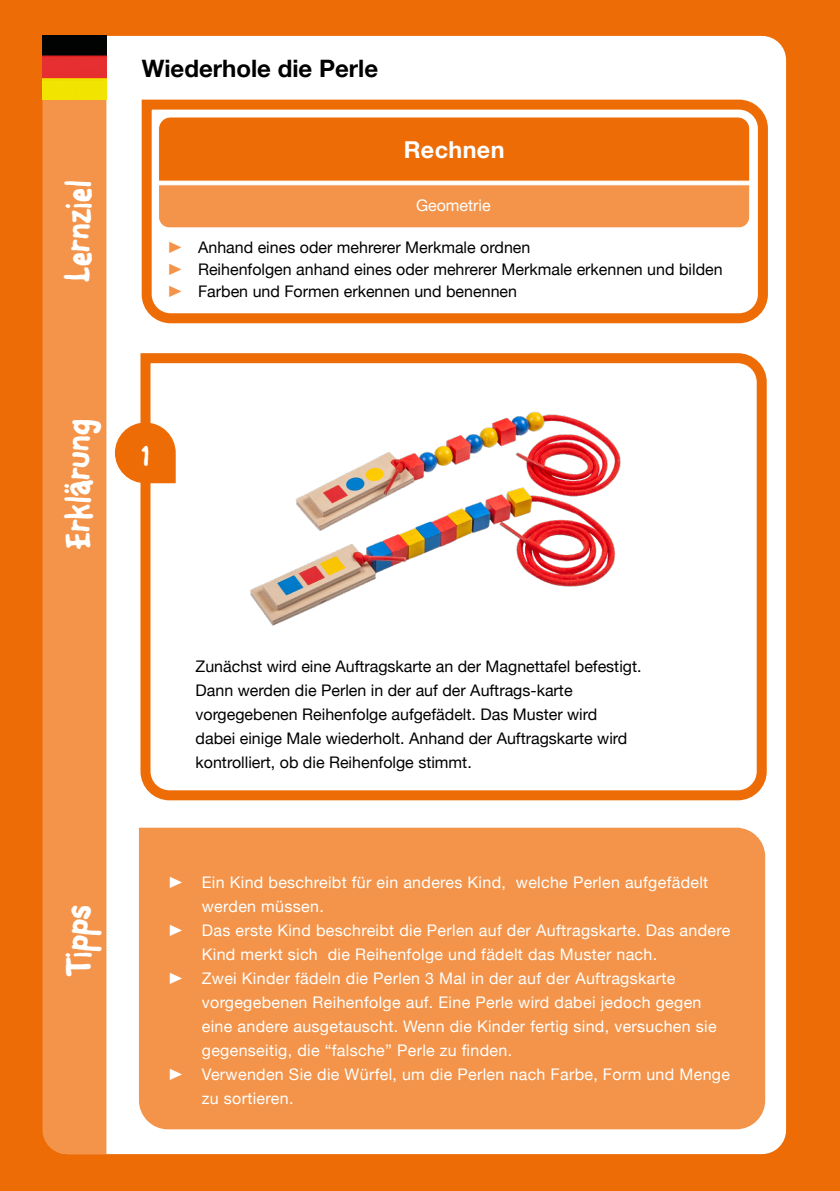
<style>
.page{position:relative;width:840px;height:1191px;background:#fff}
.page>*{position:absolute;margin:0;border:0;box-sizing:border-box;transform-origin:0 0}
.t1{font:40px "Font On A Stick";color:#fff}
.t2{font:32px "Font On A Stick";color:#fff}
.t3{font:700 24px "Helvetica Neue";color:#000}
.t4{font:700 23.2px "Helvetica Neue";letter-spacing:.015em;color:#fff}
.t5{font:16px/24px "Helvetica Neue";letter-spacing:.02em;color:#fff}
._01_plat{font:16px/24px "Helvetica Neue";color:#000}
.t6{font:16px "Helvetica Neue";color:#fff}
.s1{color:#f3944a}
</style>
<div class="page">
<div style="left:0;top:0;width:839px;height:1191px;background:#ed6c05"></div>
<div style="left:106px;top:36px;width:679px;height:1118px;background:#fff"></div>
<div style="left:43px;top:100px;width:63px;height:1054px;background:#f3944a"></div>
<img style="left:43px;top:36px;width:64px;height:64px">
<svg style="left:137px;top:95px;width:635px;height:233px"></svg>
<div style="left:134px;top:822px;width:635px;height:312px;background:#f3944a"></div>
<svg style="left:135px;top:348px;width:636px;height:457px;background:#fdefe4"></svg>
<svg style="left:115px;top:422px;width:61px;height:61px"></svg>
<img style="left:240px;top:393px;width:388px;height:245px">
<p class="t1" style="left:53px;top:281px;width:102px;rotate:-90deg">Lernziel</p>
<p class="t3" style="left:142px;top:50px;width:238px">Wiederhole die Perle</p>
<p class="t4" style="left:403px;top:132px;width:102px">Rechnen</p>
<p class="t6" style="left:416px;top:194px;width:76px">Geometrie</p>
<p class="_01_plat" style="left:165px;top:237px;width:366px"><span class="s1">࢝</span> Anhand eines oder mehrerer Merkmale ordnen</p>
<p class="_01_plat" style="left:165px;top:259px;width:558px"><span class="s1">࢝</span> Reihenfolgen anhand eines oder mehrerer Merkmale erkennen und bilden</p>
<p class="_01_plat" style="left:165px;top:281px;width:353px"><span class="s1">࢝</span> Farben und Formen erkennen und benennen</p>
<p class="t1" style="left:53px;top:549px;width:132px;rotate:-90deg">Erklärung</p>
<p class="t2" style="left:142px;top:434px;width:8px">1</p>
<p class="t1" style="left:53px;top:977px;width:74px;rotate:-90deg">Tipps</p>
<p class="_01_plat" style="left:195px;top:655px;width:447px">Zunächst wird eine Auftragskarte an der Magnettafel befestigt.</p>
<p class="_01_plat" style="left:195px;top:679px;width:433px">Dann werden die Perlen in der auf der Auftrags-karte vorgegebenen Reihenfolge aufgefädelt. Das Muster wird dabei einige Male wiederholt. Anhand der Auftragskarte wird kontrolliert, ob die Reihenfolge stimmt.</p>
<p class="t5" style="left:202px;top:871px;width:507px;text-indent:-36px">࢝ Ein Kind beschreibt für ein anderes Kind, welche Perlen aufgefädelt werden müssen.</p>
<p class="t5" style="left:202px;top:919px;width:529px;text-indent:-36px">࢝ Das erste Kind beschreibt die Perlen auf der Auftragskarte. Das andere<br>Kind merkt sich die Reihenfolge und fädelt das Muster nach.</p>
<p class="t5" style="left:202px;top:967px;width:516px;text-indent:-36px">࢝ Zwei Kinder fädeln die Perlen 3 Mal in der auf der Auftragskarte vorgegebenen Reihenfolge auf. Eine Perle wird dabei jedoch gegen eine andere ausgetauscht. Wenn die Kinder fertig sind, versuchen sie gegenseitig, die “falsche” Perle zu finden.</p>
<p class="t5" style="left:202px;top:1063px;width:529px;text-indent:-36px">࢝ Verwenden Sie die Würfel, um die Perlen nach Farbe, Form und Menge zu sortieren.</p>
</div>
